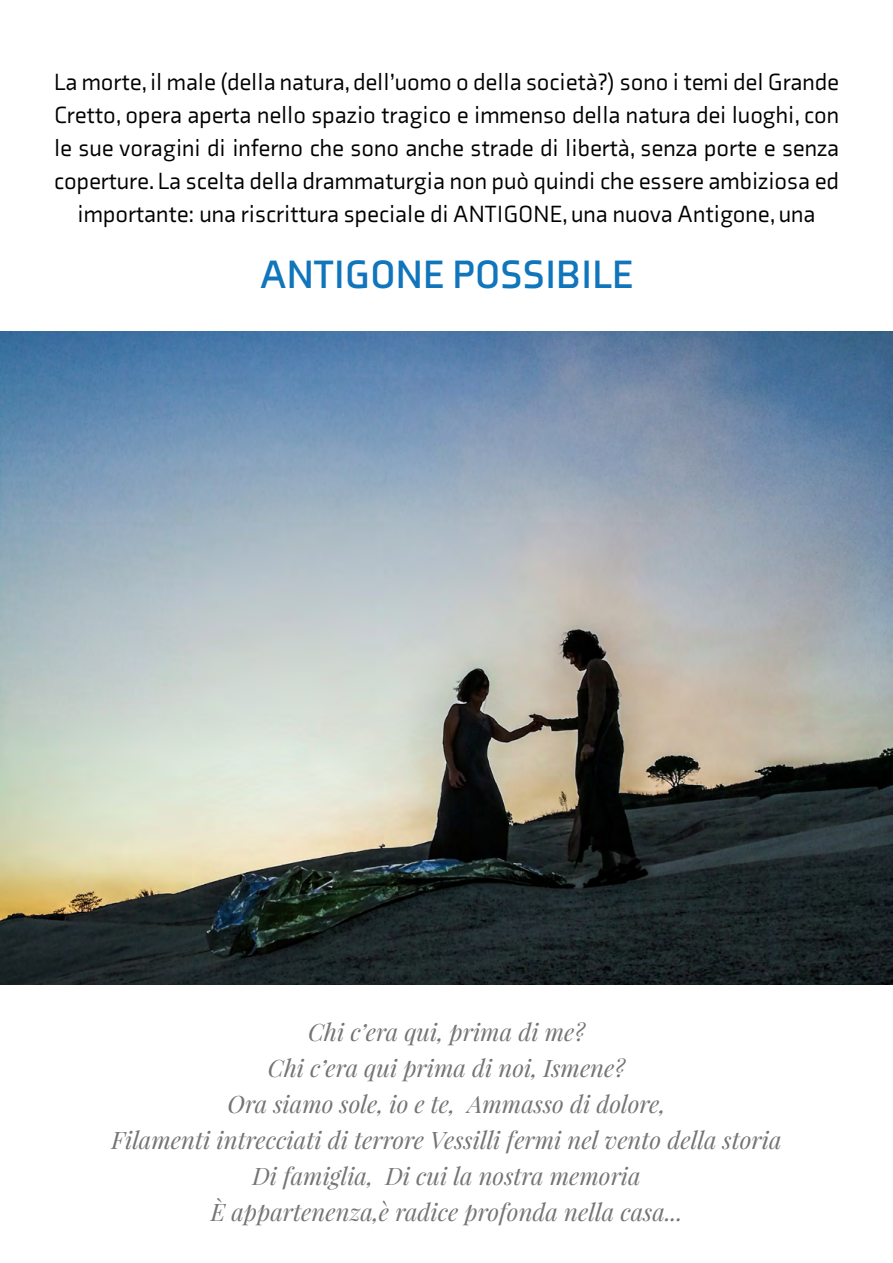
<style>
.page{position:relative;width:893px;height:1263px;background:#fff}
.page>*{position:absolute;margin:0;border:0;box-sizing:border-box;transform-origin:0 0}
.t1{font:700 40.5px "Axia";color:#1075bb}
.t2{font:24px/33px "Axia";color:#000;text-align:center}
.t3{font:italic 24px/36px "Playfair Display";color:#757474;text-align:center}
</style>
<div class="page">
<img style="left:0;top:332px;width:893px;height:652px">
<p class="t2" style="left:54px;top:66px;width:787px">La morte, il male (della natura, dell’uomo o della società?) sono i temi del Grande Cretto, opera aperta nello spazio tragico e immenso della natura dei luoghi, con le sue voragini di inferno che sono anche strade di libertà, senza porte e senza coperture. La scelta della drammaturgia non può quindi che essere ambiziosa ed importante: una riscrittura speciale di ANTIGONE, una nuova Antigone, una</p>
<h1 class="t1" style="left:260px;top:250px;width:375px">ANTIGONE POSSIBILE</h1>
<p class="t3" style="left:112px;top:1013px;width:672px">Chi c’era qui, prima di me?<br>Chi c’era qui prima di noi, Ismene?<br>Ora siamo sole, io e te, Ammasso di dolore,<br>Filamenti intrecciati di terrore Vessilli fermi nel vento della storia Di famiglia, Di cui la nostra memoria<br>È appartenenza,è radice profonda nella casa...</p>
</div>
